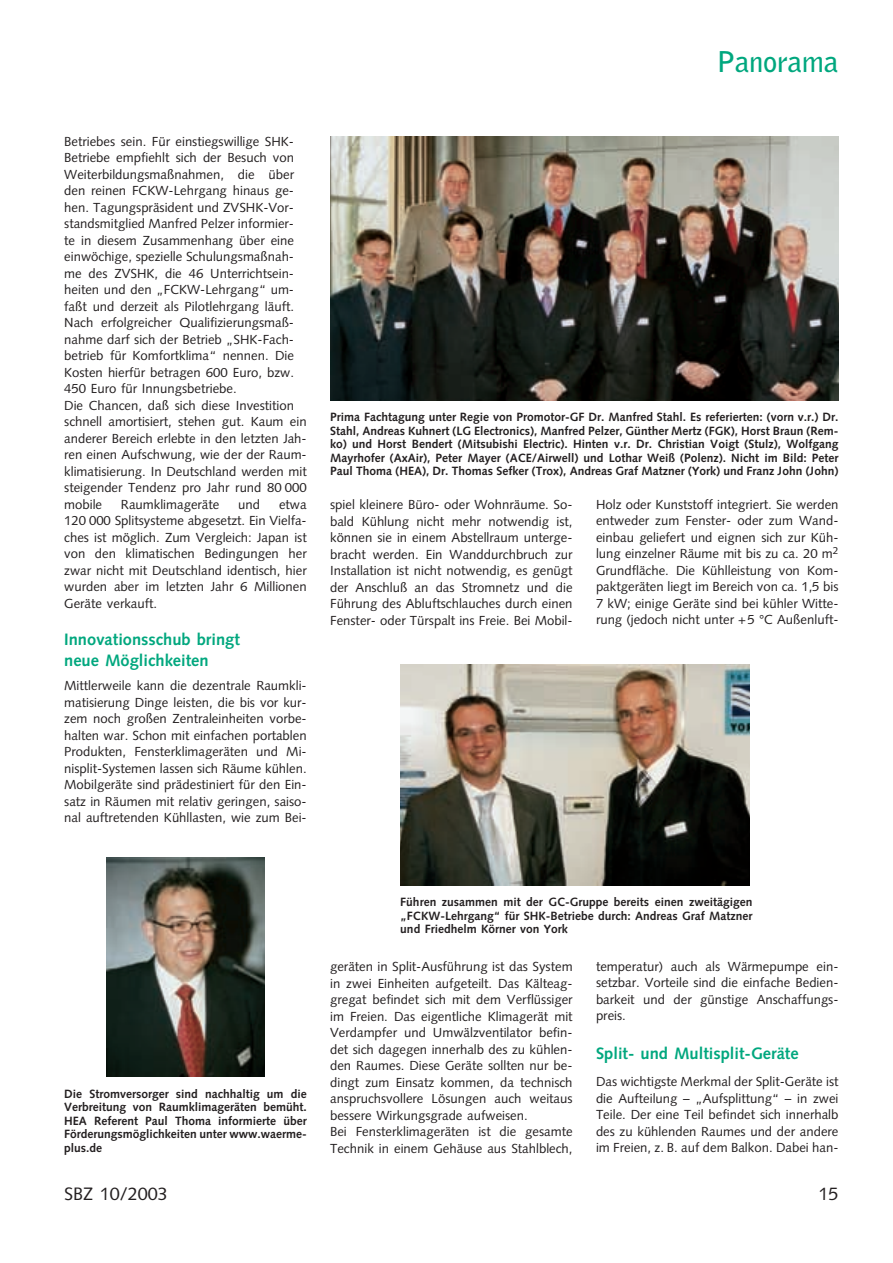
<style>
.page{position:relative;width:893px;height:1263px;background:#fff}
.page>*{position:absolute;margin:0;border:0;box-sizing:border-box;transform-origin:0 0}
.t1{font:700 28.5px "Bell Gothic";letter-spacing:-.01em;color:#00a77e}
.t2{font:18px "Syntax";color:#231f20}
.t3{font:700 16.5px/21px "Syntax";color:#00a77e}
.t4{font:13.2px/16.5px "Syntax";color:#231f20;text-align:justify}
.t5{font:700 12px/13.5px "Syntax";color:#231f20;text-align:justify}
</style>
<div class="page">
<img style="left:107px;top:857px;width:157px;height:220px">
<img style="left:330px;top:136px;width:508px;height:264px">
<img style="left:400px;top:664px;width:349px;height:221px">
<h1 class="t1" style="left:716px;top:51px;width:123px">Panorama</h1>
<p class="t4" style="left:64px;top:134px;width:244px;text-align:left">Betriebes sein. Für einstiegswillige SHK-Betriebe empfiehlt sich der Besuch von Weiterbildungsmaßnahmen, die über den reinen FCKW-Lehrgang hinaus ge&shy;hen. Tagungspräsident und ZVSHK-Vor&shy;standsmitglied Manfred Pelzer informier&shy;te in diesem Zusammenhang über eine einwöchige, spezielle Schulungsmaßnah&shy;me des ZVSHK, die 46 Unterrichtsein&shy;heiten und den „FCKW-Lehrgang“ um&shy;faßt und derzeit als Pilotlehrgang läuft.<br>Nach erfolgreicher Qualifizierungsmaß&shy;nahme darf sich der Betrieb „SHK-Fach&shy;betrieb für Komfortklima“ nennen. Die Kosten hierfür betragen 600 Euro, bzw.<br>450 Euro für Innungsbetriebe.<br>Die Chancen, daß sich diese Investition schnell amortisiert, stehen gut. Kaum ein anderer Bereich erlebte in den letzten Jah&shy;ren einen Aufschwung, wie der der Raum&shy;klimatisierung. In Deutschland werden mit steigender Tendenz pro Jahr rund 80 000 mobile</p>
<p class="t4" style="left:121px;top:497px;width:100px">Raumklimageräte</p>
<p class="t4" style="left:238px;top:497px;width:23px">und</p>
<p class="t4" style="left:64px;top:497px;width:244px;text-indent:215px">etwa 120 000 Splitsysteme abgesetzt. Ein Vielfa&shy;ches ist möglich. Zum Vergleich: Japan ist von den klimatischen Bedingungen her zwar nicht mit Deutschland identisch, hier wurden aber im letzten Jahr 6 Millionen Geräte verkauft.</p>
<p class="t3" style="left:64px;top:631px;width:177px">Innovationsschub bringt neue Möglichkeiten</p>
<p class="t4" style="left:64px;top:679px;width:244px">Mittlerweile kann die dezentrale Raumkli&shy;matisierung Dinge leisten, die bis vor kur&shy;zem noch großen Zentraleinheiten vorbe&shy;halten war. Schon mit einfachen portablen Produkten, Fensterklimageräten und Mi&shy;nisplit-Systemen lassen sich Räume kühlen.<br>Mobilgeräte sind prädestiniert für den Ein&shy;satz in Räumen mit relativ geringen, saiso&shy;nal auftretenden Kühllasten, wie zum Bei-</p>
<p class="t5" style="left:330px;top:412px;width:510px">Prima Fachtagung unter Regie von Promotor-GF Dr. Manfred Stahl. Es referierten: (vorn v.r.) Dr.<br>Stahl, Andreas Kuhnert (LG Electronics), Manfred Pelzer, Günther Mertz (FGK), Horst Braun (Rem&shy;ko) und Horst Bendert (Mitsubishi Electric). Hinten v.r. Dr. Christian Voigt (Stulz), Wolfgang Mayrhofer (AxAir), Peter Mayer (ACE/Airwell) und Lothar Weiß (Polenz). Nicht im Bild: Peter Paul Thoma (HEA), Dr. Thomas Sefker (Trox), Andreas Graf Matzner (York) und Franz John (John)</p>
<p class="t4" style="left:330px;top:498px;width:244px">spiel kleinere Büro- oder Wohnräume. So&shy;bald Kühlung nicht mehr notwendig ist, können sie in einem Abstellraum unterge&shy;bracht werden. Ein Wanddurchbruch zur Installation ist nicht notwendig, es genügt der Anschluß an das Stromnetz und die Führung des Abluftschlauches durch einen Fenster- oder Türspalt ins Freie. Bei Mobil-</p>
<p class="t4" style="left:596px;top:497px;width:244px">Holz oder Kunststoff integriert. Sie werden entweder zum Fenster- oder zum Wand&shy;einbau geliefert und eignen sich zur Küh&shy;lung einzelner Räume mit bis zu ca. 20 m<sup>2<br></sup>Grundfläche. Die Kühlleistung von Kom&shy;paktgeräten liegt im Bereich von ca. 1,5 bis 7 kW; einige Geräte sind bei kühler Witte&shy;rung (jedoch nicht unter +5 °C Außenluft-</p>
<p class="t5" style="left:64px;top:1088px;width:244px">Die Stromversorger sind nachhaltig um die Verbreitung von Raumklimageräten bemüht.<br>HEA Referent Paul Thoma informierte über Förderungsmöglichkeiten unter www.waerme&shy;plus.de</p>
<p class="t5" style="left:400px;top:897px;width:353px">Führen zusammen mit der GC-Gruppe bereits einen zweitägigen „FCKW-Lehrgang“ für SHK-Betriebe durch: Andreas Graf Matzner und Friedhelm Körner von York</p>
<p class="t4" style="left:330px;top:960px;width:244px;text-align:left">geräten in Split-Ausführung ist das System in zwei Einheiten aufgeteilt. Das Kälteag&shy;gregat befindet sich mit dem Verflüssiger im Freien. Das eigentliche Klimagerät mit Verdampfer und Umwälzventilator befin&shy;det sich dagegen innerhalb des zu kühlen&shy;den Raumes. Diese Geräte sollten nur be&shy;dingt zum Einsatz kommen, da technisch anspruchsvollere Lösungen auch weitaus bessere Wirkungsgrade aufweisen.<br>Bei Fensterklimageräten ist die gesamte Technik in einem Gehäuse aus Stahlblech,</p>
<p class="t4" style="left:596px;top:959px;width:244px">temperatur) auch als Wärmepumpe ein&shy;setzbar. Vorteile sind die einfache Bedien&shy;barkeit und der günstige Anschaffungs&shy;preis.</p>
<p class="t3" style="left:596px;top:1045px;width:204px">Split- und Multisplit-Geräte</p>
<p class="t4" style="left:596px;top:1075px;width:244px">Das wichtigste Merkmal der Split-Geräte ist die Aufteilung – „Aufsplittung“ – in zwei Teile. Der eine Teil befindet sich innerhalb des zu kühlenden Raumes und der andere im Freien, z. B. auf dem Balkon. Dabei han-</p>
<h2 class="t2" style="left:64px;top:1186px;width:105px">SBZ 10/2003</h2>
<h2 class="t2" style="left:818px;top:1186px;width:22px">15</h2>
</div>
